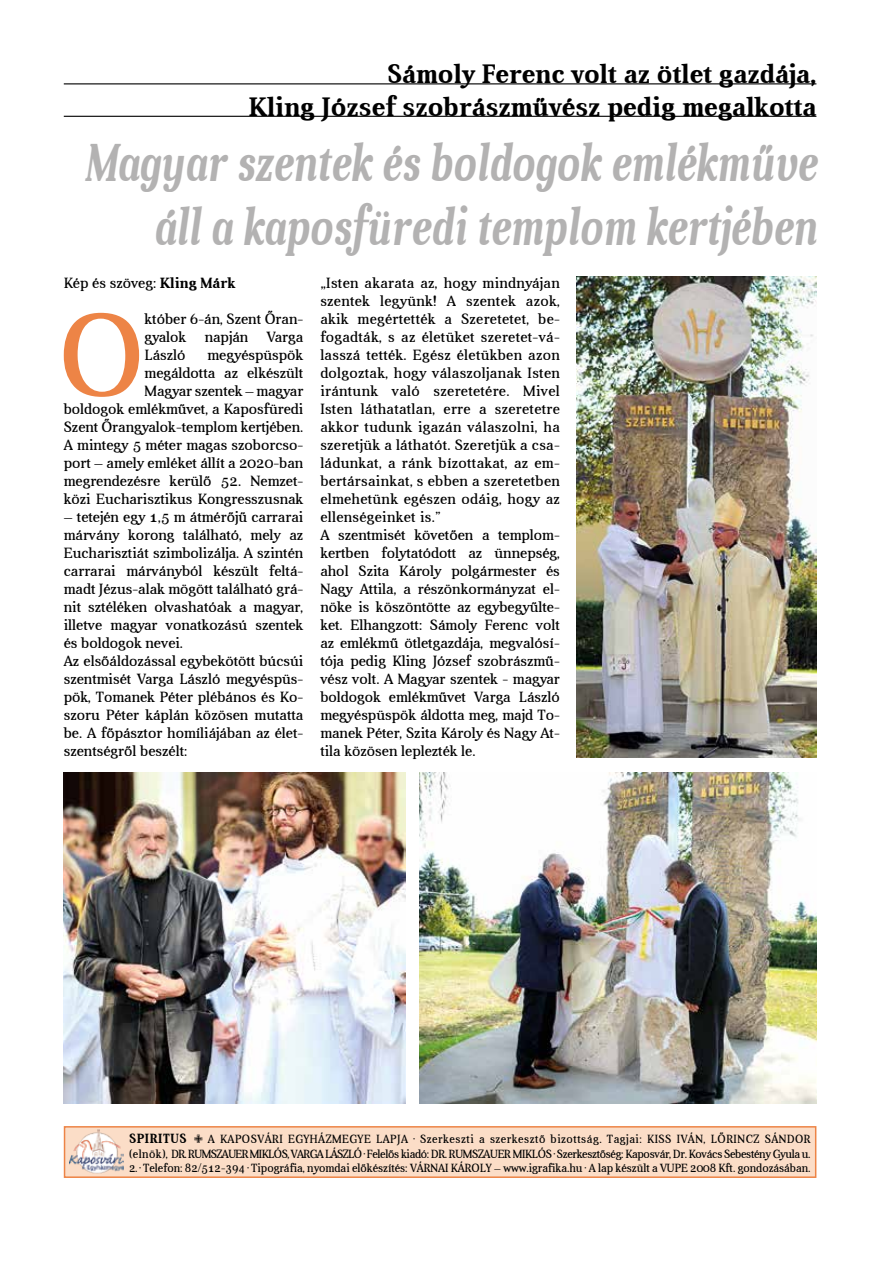
<style>
.page{position:relative;width:893px;height:1263px;background:#fff}
.page>*{position:absolute;margin:0;border:0;box-sizing:border-box;transform-origin:0 0}
.t1{font:118.8px "Aver";color:#ed8446}
.t2{font:italic 700 54px/64.8px "Aver";color:#b3b2b2;text-align:right;scale:.75 1}
.t3{font:700 27px/32.4px "Aver";color:#000;text-align:right}
.t4{font:15px/18px "Aver";letter-spacing:.02em;color:#000}
.t5{font:15px/18px "Aver";color:#000;text-align:justify}
.t6{font:12px/14.4px "Aver";letter-spacing:-.025em;color:#000;scale:.95 1}
.t7{font:12px "Aver";color:#000;scale:.95 1}
.s1{font-weight:700}
.s2{font-weight:700;font-size:13.5px}
</style>
<div class="page">
<div style="left:65px;top:1127px;width:751px;height:50px;background:#fbddc7"></div>
<div style="left:64px;top:1126px;width:752px;height:52px;border:2px solid #ed8446"></div>
<img style="left:69px;top:1130px;width:54px;height:44px">
<hr style="left:64px;top:83px;width:752px;height:1px;background:#000">
<hr style="left:64px;top:116px;width:752px;height:1px;background:#000">
<img style="left:577px;top:276px;width:239px;height:482px">
<img style="left:419px;top:772px;width:397px;height:331px">
<img style="left:64px;top:772px;width:341px;height:331px">
<h3 class="t3" style="left:248px;top:58px;width:570px">Sámoly Ferenc volt az ötlet gazdája,<br>Kling József szobrászművész pedig megalkotta</h3>
<h2 class="t2" style="left:84px;top:130px;width:978px">Magyar szentek és boldogok emlékműve áll a kaposfüredi templom kertjében</h2>
<p class="t5" style="left:64px;top:274px;width:173px">Kép és szöveg: <span class="s1">Kling Márk</span></p>
<h1 class="t1" style="left:58px;top:291px;width:88px">O</h1>
<p class="t5" style="left:145px;top:310px;width:160px">któber 6-án, Szent Őran&shy;gyalok napján Varga László</p>
<p class="t5" style="left:64px;top:346px;width:241px;text-align:right">megyéspüspök<br>megáldotta az elkészült<br>Magyar szentek – magyar<br>boldogok emlékművet, a Kaposfüredi<br>Szent Őrangyalok-templom kertjében.<br>A mintegy 5 méter magas szoborcso&shy;port – amely emléket állít a 2020-ban megrendezésre kerülő 52. Nemzet&shy;közi Eucharisztikus Kongresszusnak</p>
<p class="t5" style="left:64px;top:508px;width:241px;text-align:left">– tetején egy 1,5 m átmérőjű carrarai márvány korong található, mely az Eucharisztiát szimbolizálja. A szintén carrarai márványból készült feltá&shy;madt Jézus-alak mögött található grá&shy;nit sztéléken olvashatóak a magyar, illetve magyar vonatkozású szentek és boldogok nevei.<br>Az elsőáldozással egybekötött búcsúi szentmisét Varga László megyéspüs&shy;pök, Tomanek Péter plébános és Ko&shy;szoru Péter káplán közösen mutatta be. A főpásztor homíliájában az élet&shy;szentségről beszélt:</p>
<p class="t4" style="left:320px;top:274px;width:241px">„Isten akarata az, hogy mindnyájan szentek legyünk! A szentek azok, akik megértették a Szeretetet, be&shy;fogadták, s az életüket szeretet-vá&shy;lasszá tették. Egész életükben azon dolgoztak, hogy válaszoljanak Isten irántunk való szeretetére. Mivel Isten láthatatlan, erre a szeretetre akkor tudunk igazán válaszolni, ha szeretjük a láthatót. Szeretjük a csa&shy;ládunkat, a ránk bízottakat, az em&shy;bertársainkat, s ebben a szeretetben elmehetünk egészen odáig, hogy az ellenségeinket is.”<br>A szentmisét követően a templom&shy;kertben folytatódott az ünnepség, ahol Szita Károly polgármester és Nagy Attila, a részönkormányzat el&shy;nöke is köszöntötte az egybegyűlte&shy;ket. Elhangzott: Sámoly Ferenc volt az emlékmű ötletgazdája, megvalósí&shy;tója pedig Kling József szobrászmű&shy;vész volt. A Magyar szentek - magyar boldogok emlékművet Varga László megyéspüspök áldotta meg, majd To&shy;manek Péter, Szita Károly és Nagy At&shy;tila közösen leplezték le.</p>
<p class="t6" style="left:129px;top:1132px;width:719px"><span class="s2">SPIRITUS</span> ✙ A KAPOSVÁRI EGYHÁZMEGYE LAPJA • Szerkeszti a szerkesztő bizottság. Tagjai: KISS IVÁN, LŐRINCZ SÁNDOR (elnök), DR. RUMSZAUER MIKLÓS, VARGA LÁSZLÓ • Felelős kiadó: DR. RUMSZAUER MIKLÓS • Szerkesztőség: Kaposvár, Dr. Kovács Sebestény Gyula u.</p>
<p class="t7" style="left:129px;top:1161px;width:719px">2. • Telefon: 82/512-394 • Tipográfia, nyomdai előkészítés: VÁRNAI KÁROLY – www.igrafika.hu • A lap készült a VUPE 2008 Kft. gondozásában.</p>
</div>
